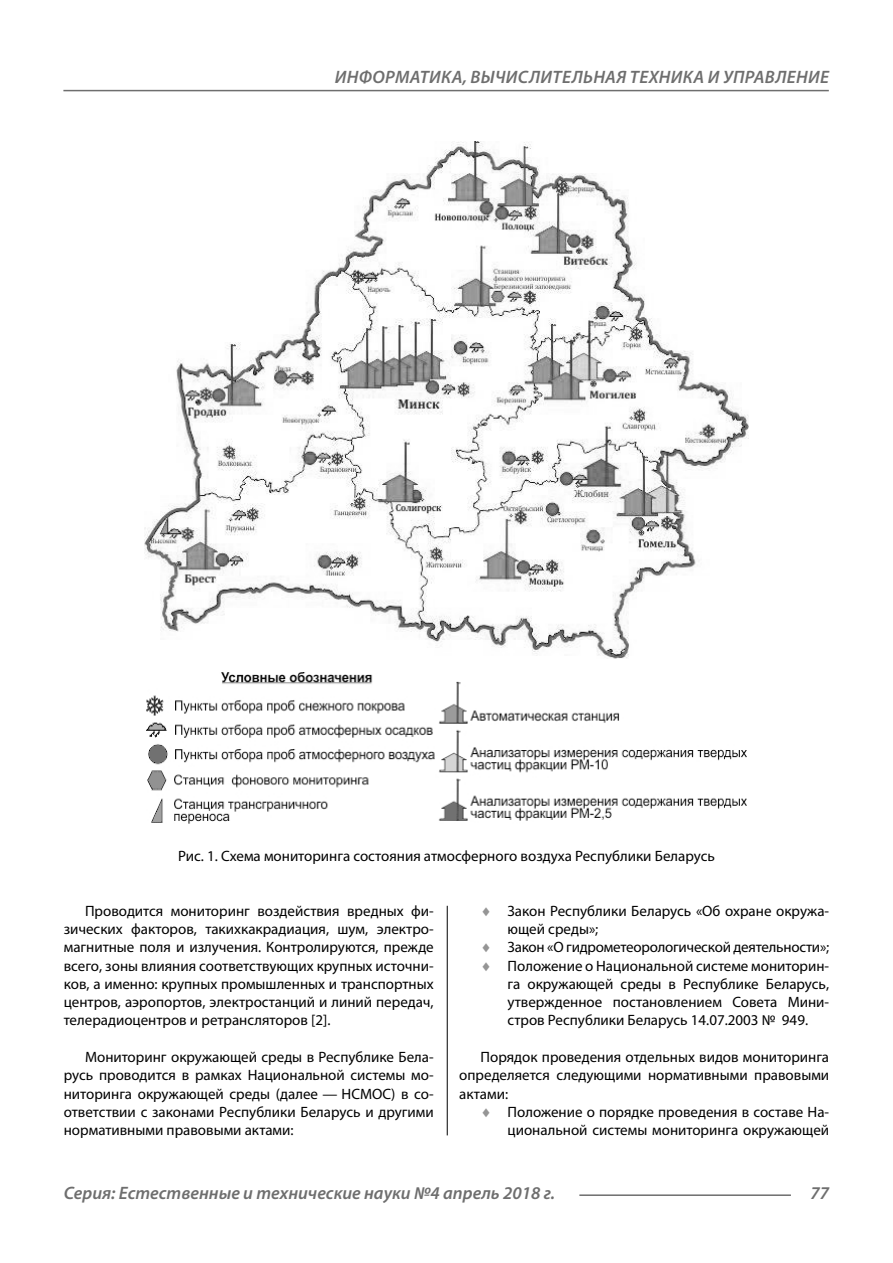
<style>
.page{position:relative;width:893px;height:1263px;background:#fff}
.page>*{position:absolute;margin:0;border:0;box-sizing:border-box;transform-origin:0 0}
.t1{font:italic 600 18px "Myriad Pro";letter-spacing:.005em;color:#6e6e6e}
.Normal{font:15px/18.3px "Myriad Pro";color:#000;text-align:justify}
.podpis{font:15px "Myriad Pro";color:#000}
.s1{color:#959595}
</style>
<div class="page">
<hr style="left:63px;top:90px;width:766px;height:1px;background:#6e6e6e">
<hr style="left:579px;top:1194px;width:212px;height:2px;background:#6e6e6e">
<img style="left:144px;top:141px;width:605px;height:518px">
<img style="left:146px;top:672px;width:601px;height:152px">
<hr style="left:447px;top:906px;width:1px;height:229px;background:#000">
<p class="t1" style="left:335px;top:66px;width:496px">ИНФОРМАТИКА, ВЫЧИСЛИТЕЛЬНАЯ ТЕХНИКА И УПРАВЛЕНИЕ</p>
<p class="podpis" style="left:178px;top:846px;width:538px">Рис. 1. Схема мониторинга состояния атмосферного воздуха Республики Беларусь</p>
<p class="Normal" style="left:64px;top:901px;width:371px;text-indent:21px">Проводится мониторинг воздействия вредных фи&shy;зических факторов, такихкакрадиация, шум, электро&shy;магнитные поля и излучения. Контролируются, прежде всего, зоны влияния соответствующих крупных источни&shy;ков, а именно: крупных промышленных и транспортных центров, аэропортов, электростанций и линий передач, телерадиоцентров и ретрансляторов [2].</p>
<p class="Normal" style="left:64px;top:1048px;width:371px;text-indent:21px">Мониторинг окружающей среды в Республике Бела&shy;русь проводится в рамках Национальной системы мо&shy;ниторинга окружающей среды (далее — НСМОС) в со&shy;ответствии с законами Республики Беларусь и другими нормативными правовыми актами:</p>
<p class="Normal" style="left:507px;top:901px;width:323px;text-indent:-27px"><span class="s1">♦</span> Закон Республики Беларусь «Об охране окружа&shy;ющей среды»;</p>
<p class="Normal" style="left:480px;top:938px;width:350px"><span class="s1">♦</span> Закон «О гидрометеорологической деятельности»;</p>
<p class="Normal" style="left:507px;top:956px;width:323px;text-indent:-27px"><span class="s1">♦</span> Положение о Национальной системе мониторин&shy;га окружающей среды в Республике Беларусь, утвержденное постановлением Совета Мини&shy;стров Республики Беларусь 14.07.2003 № 949.</p>
<p class="Normal" style="left:459px;top:1048px;width:371px;text-indent:21px">Порядок проведения отдельных видов мониторинга определяется следующими нормативными правовыми актами:</p>
<p class="Normal" style="left:480px;top:1103px;width:350px;text-align:right"><span class="s1">♦</span> Положение о порядке проведения в составе На&shy;циональной системы мониторинга окружающей</p>
<p class="t1" style="left:64px;top:1182px;width:493px">Серия: Естественные и технические науки №4 апрель 2018 г.</p>
<p class="t1" style="left:810px;top:1182px;width:20px">77</p>
</div>
